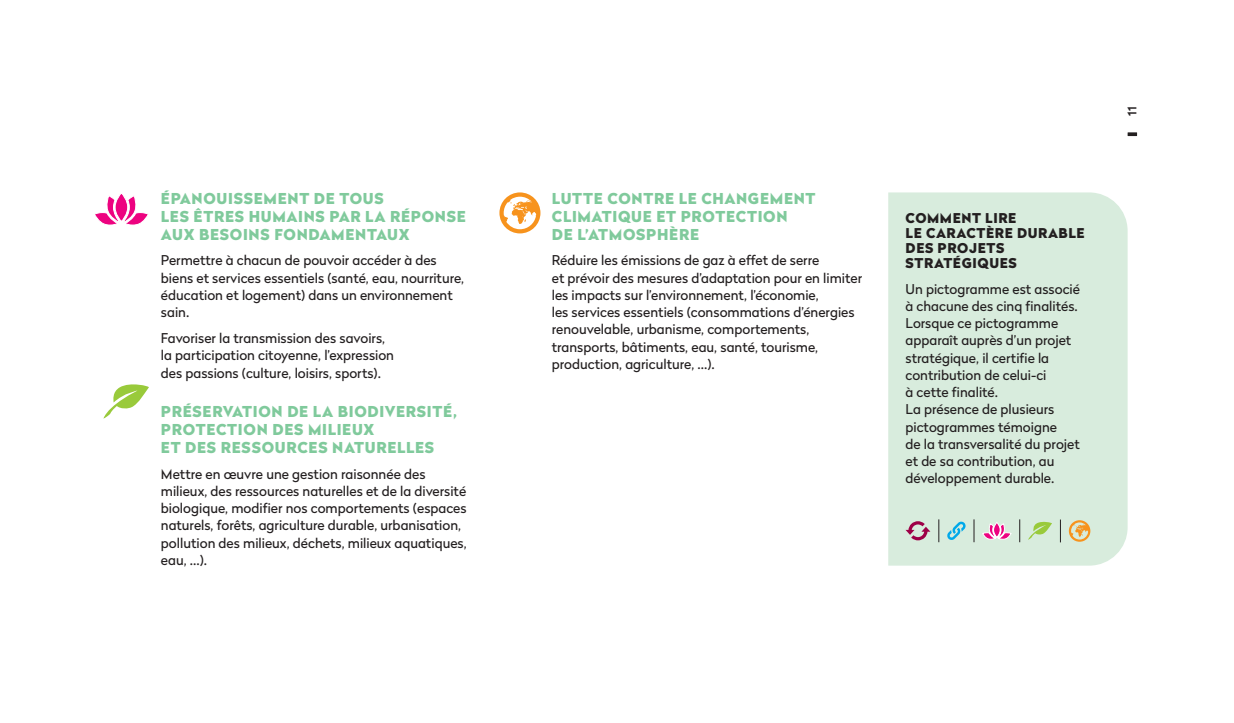
<style>
.page{position:relative;width:1234px;height:723px;background:#fff}
.page>*{position:absolute;margin:0;border:0;box-sizing:border-box;transform-origin:0 0}
.t1{font:900 15px/18px "Radikal";letter-spacing:.045em;color:#80ca9c}
.t2{font:13.5px/17.2px "Radikal";color:#231f20}
.t3{font:900 13.5px/15px "Radikal";letter-spacing:.045em;color:#231f20}
.t4{font:500 12px "Radikal";color:#231f20}
</style>
<div class="page">
<svg style="left:1127px;top:132px;width:9px;height:4px"></svg>
<div style="left:888px;top:192px;width:239px;height:374px;background:#d8ecdd"></div>
<svg style="left:95px;top:194px;width:53px;height:31px"></svg>
<svg style="left:103px;top:384px;width:46px;height:35px"></svg>
<svg style="left:499px;top:192px;width:41px;height:41px"></svg>
<svg style="left:981px;top:522px;width:30px;height:18px"></svg>
<svg style="left:946px;top:521px;width:19px;height:19px"></svg>
<svg style="left:905px;top:521px;width:25px;height:19px"></svg>
<svg style="left:1068px;top:520px;width:22px;height:22px"></svg>
<svg style="left:1027px;top:520px;width:25px;height:20px"></svg>
<svg style="left:938px;top:519px;width:1px;height:23px"></svg>
<svg style="left:973px;top:519px;width:1px;height:23px"></svg>
<svg style="left:1019px;top:519px;width:1px;height:23px"></svg>
<svg style="left:1059px;top:519px;width:1px;height:23px"></svg>
<p class="t1" style="left:161px;top:188px;width:306px">ÉPANOUISSEMENT DE TOUS<br>LES ÊTRES HUMAINS PAR LA RÉPONSE<br>AUX BESOINS FONDAMENTAUX</p>
<p class="t2" style="left:161px;top:251px;width:305px">Permettre à chacun de pouvoir accéder à des biens et services essentiels (santé, eau, nourriture, éducation et logement) dans un environnement sain.</p>
<p class="t2" style="left:161px;top:329px;width:235px">Favoriser la transmission des savoirs, la participation citoyenne, l’expression des passions (culture, loisirs, sports).</p>
<p class="t1" style="left:161px;top:401px;width:297px">PRÉSERVATION DE LA BIODIVERSITÉ,<br>PROTECTION DES MILIEUX<br>ET DES RESSOURCES NATURELLES</p>
<p class="t2" style="left:161px;top:464px;width:307px">Mettre en œuvre une gestion raisonnée des milieux, des ressources naturelles et de la diversité biologique, modifier nos comportements (espaces naturels, forêts, agriculture durable, urbanisation, pollution des milieux, déchets, milieux aquatiques, eau, ...).</p>
<p class="t1" style="left:552px;top:188px;width:265px">LUTTE CONTRE LE CHANGEMENT<br>CLIMATIQUE ET PROTECTION<br>DE L’ATMOSPHÈRE</p>
<p class="t2" style="left:551px;top:251px;width:312px">Réduire les émissions de gaz à effet de serre<br>et prévoir des mesures d’adaptation pour en limiter les impacts sur l’environnement, l’économie,<br>les services essentiels (consommations d’énergies renouvelable, urbanisme, comportements, transports, bâtiments, eau, santé, tourisme, production, agriculture, ...).</p>
<p class="t3" style="left:905px;top:209px;width:180px">COMMENT LIRE<br>LE CARACTÈRE DURABLE<br>DES PROJETS<br>STRATÉGIQUES</p>
<p class="t2" style="left:905px;top:279px;width:176px">Un pictogramme est associé à chacune des cinq finalités.<br>Lorsque ce pictogramme apparaît auprès d’un projet stratégique, il certifie la contribution de celui-ci<br>à cette finalité.<br>La présence de plusieurs pictogrammes témoigne<br>de la transversalité du projet et de sa contribution, au développement durable.</p>
<p class="t4" style="left:1123px;top:116px;width:11px;rotate:-90deg">11</p>
</div>
